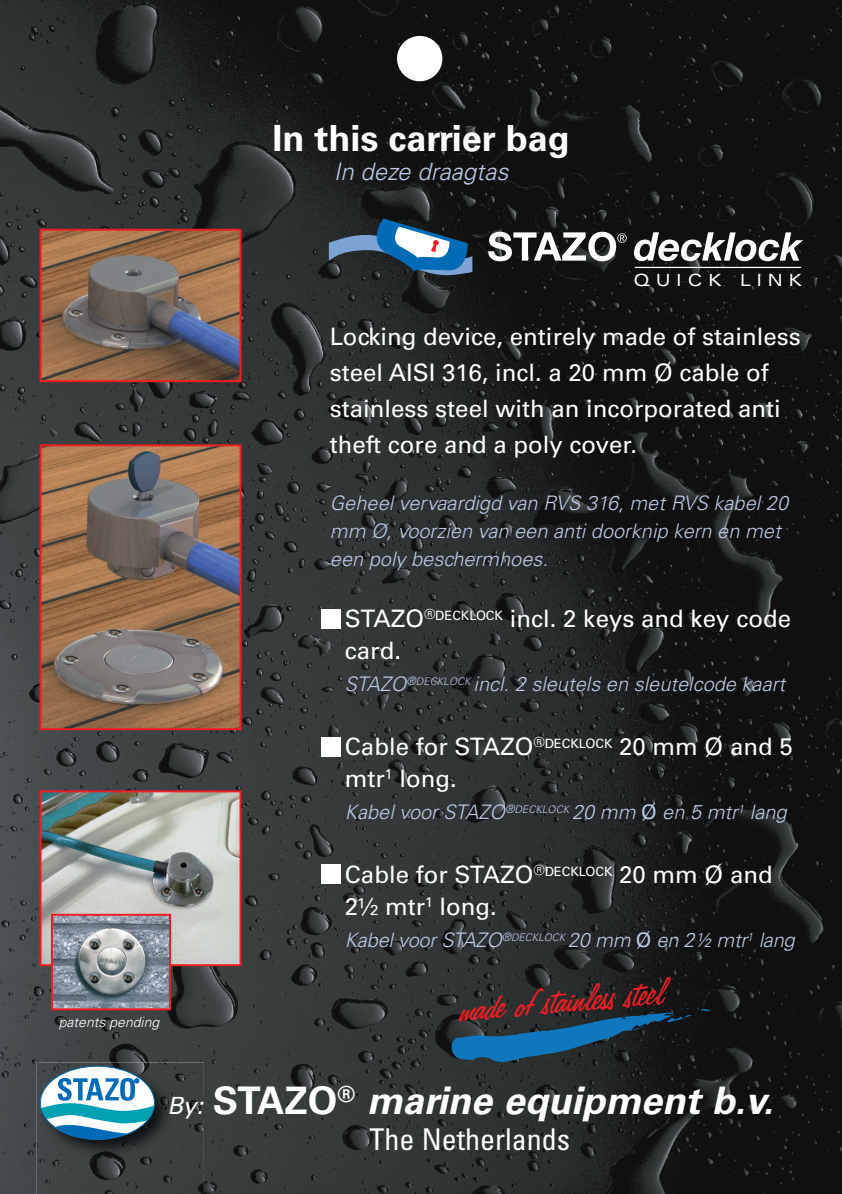
<style>
.page{position:relative;width:842px;height:1194px;background:#fff}
.page>*{position:absolute;margin:0;border:0;box-sizing:border-box;transform-origin:0 0}
.t1{font:italic 42px "Freehand 575 BT Regular B";color:#ee1d23}
.t2{font:italic 700 38px "Univers";color:#fff}
.t3{font:700 36px "Univers";color:#fff}
.t4{font:condensed 30px "Univers";color:#fff}
.t5{font:24px/36px "Univers";color:#fff}
.t6{font:italic 300 24px "Univers";color:#bacae7}
.t7{font:italic 24px "Univers";color:#fefefe}
.t8{font:italic 300 20px/28.4px "Univers";color:#bacae7}
.t9{font:expanded 16.8px "Univers";letter-spacing:.35em;color:#fff}
.t10{font:italic 300 14px "Univers";color:#fff}
.s1{font-weight:400;font-style:normal}
.s2{color:#fff}
.s3{font-style:normal}
</style>
<div class="page">
<img style="left:0;top:0;width:841px;height:1193px">
<svg style="left:329px;top:219px;width:143px;height:57px;background:#416079"></svg>
<svg style="left:488px;top:232px;width:138px;height:29px"></svg>
<hr style="left:634px;top:267px;width:167px;height:1px;background:#fff">
<svg style="left:634px;top:232px;width:169px;height:29px"></svg>
<img style="left:43px;top:793px;width:195px;height:170px">
<div style="left:40px;top:790px;width:201px;height:176px;border:2px solid #ee1d23"></div>
<img style="left:54px;top:916px;width:114px;height:91px">
<div style="left:51px;top:913px;width:120px;height:97px;border:2px solid #ee1d23"></div>
<img style="left:37px;top:1062px;width:167px;height:131px">
<img style="left:169px;top:1096px;width:34px;height:22px">
<div style="left:40px;top:1066px;width:114px;height:73px;background:#fff;border-radius:50%"></div>
<svg style="left:41px;top:1077px;width:113px;height:63px"></svg>
<div style="left:321px;top:609px;width:19px;height:20px;background:#fff"></div>
<div style="left:321px;top:736px;width:19px;height:20px;background:#fff"></div>
<div style="left:321px;top:864px;width:19px;height:20px;background:#fff"></div>
<div style="left:397px;top:36px;width:45px;height:45px;background:#fff;border-radius:50%"></div>
<svg style="left:700px;top:1008px;width:10px;height:3px"></svg>
<svg style="left:451px;top:1008px;width:242px;height:53px;background:#1b3f57"></svg>
<img style="left:43px;top:232px;width:195px;height:147px">
<div style="left:40px;top:229px;width:201px;height:153px;border:2px solid #ee1d23"></div>
<img style="left:43px;top:447px;width:195px;height:280px">
<div style="left:40px;top:444px;width:201px;height:286px;border:2px solid #ee1d23"></div>
<h3 class="t3" style="left:272px;top:125px;width:299px">In this carrier bag</h3>
<p class="t6" style="left:333px;top:163px;width:176px">In deze draagtas</p>
<p class="t10" style="left:59px;top:1017px;width:102px">patents pending</p>
<p class="t9" style="left:633px;top:273px;width:170px">QUICK LINK</p>
<p class="t5" style="left:330px;top:320px;width:472px">Locking device, entirely made of stainless steel AISI 316, incl. a 20 mm Ø cable of stainless steel with an incorporated anti theft core and a poly cover.</p>
<p class="t8" style="left:330px;top:490px;width:459px">Geheel vervaardigd van RVS 316, met RVS kabel 20 mm Ø, voorzien van een anti doorknip kern en met een poly beschermhoes.</p>
<p class="t5" style="left:345px;top:604px;width:447px;line-height:32px;text-indent:-15px">• STAZO<sup>®</sup><sup>DECKLOCK</sup> incl. 2 keys and key code card.</p>
<p class="t8" style="left:345px;top:671px;width:441px">STAZO<sup>®</sup><sup>DECKLOCK</sup> incl. 2 sleutels en sleutelcode kaart</p>
<p class="t5" style="left:345px;top:732px;width:449px;line-height:32px;text-indent:-15px">• Cable for STAZO<sup>®</sup><sup>DECKLOCK</sup> 20 mm Ø and 5 mtr<sup>1</sup> long.</p>
<p class="t8" style="left:345px;top:799px;width:443px">Kabel voor STAZO<sup>®</sup><sup>DECKLOCK</sup> 20 mm <span class="s1">Ø</span> en 5 mtr<sup>1</sup> lang</p>
<p class="t5" style="left:345px;top:860px;width:429px;line-height:32px;text-indent:-15px">• Cable for STAZO<sup>®</sup><sup>DECKLOCK</sup> 20 mm Ø and<br>2½ mtr<sup>1</sup> long.</p>
<p class="t8" style="left:345px;top:927px;width:451px">Kabel voor STAZO<sup>®</sup><sup>DECKLOCK</sup> 20 mm <span class="s1">Ø</span> en 2½ mtr<sup>1</sup> lang</p>
<h1 class="t1" style="left:457px;top:981px;width:206px;rotate:-5deg">made of stainless steel</h1>
<p class="t7" style="left:167px;top:1096px;width:38px">By<span class="s2">:</span></p>
<h2 class="t2" style="left:213px;top:1086px;width:562px"><span class="s3">STAZO</span><sup>®</sup> marine equipment b.v.</h2>
<p class="t4" style="left:369px;top:1128px;width:202px">The Netherlands</p>
</div>
